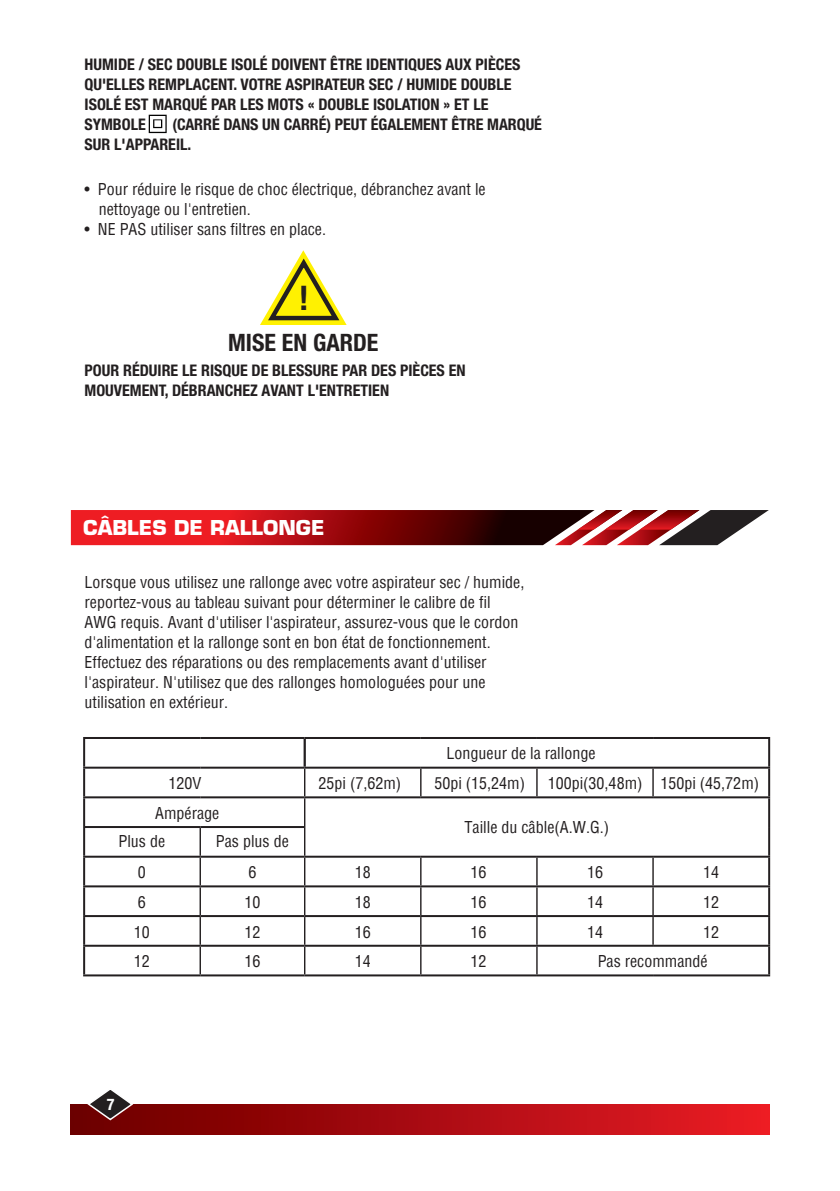
<style>
.page{position:relative;width:840px;height:1191px;background:#fff}
.page>*{position:absolute;margin:0;border:0;box-sizing:border-box;transform-origin:0 0}
.t1{font:700 condensed 34px "Helvetica Neue LT Std";color:#231f20}
.t2{font:700 condensed 24px "Helvetica Neue";color:#231f20}
.t3{font:700 20px "Eurostile";color:#fff}
.t4{font:condensed 16px/29.6px "Helvetica Neue";color:#231f20}
.t5{font:700 condensed 16px/20px "Helvetica Neue";color:#231f20}
.t6{font:700 condensed 16px "Helvetica Neue";color:#fff}
</style>
<div class="page">
<div style="left:71px;top:1104px;width:697px;height:30px;background:linear-gradient(to right,#690000,#ea1b25)"></div>
<svg style="left:86px;top:1090px;width:48px;height:31px"></svg>
<svg style="left:149px;top:115px;width:18px;height:18px"></svg>
<svg style="left:260px;top:250px;width:87px;height:75px"></svg>
<svg style="left:420px;top:768px;width:1px;height:28px"></svg>
<svg style="left:536px;top:768px;width:1px;height:28px"></svg>
<svg style="left:652px;top:768px;width:1px;height:28px"></svg>
<hr style="left:199px;top:828px;width:2px;height:27px;background:#231f20">
<hr style="left:199px;top:857px;width:2px;height:28px;background:#231f20">
<hr style="left:199px;top:887px;width:2px;height:28px;background:#231f20">
<hr style="left:199px;top:917px;width:2px;height:27px;background:#231f20">
<svg style="left:652px;top:857px;width:1px;height:87px"></svg>
<hr style="left:199px;top:946px;width:2px;height:28px;background:#231f20">
<svg style="left:304px;top:768px;width:1px;height:206px"></svg>
<svg style="left:420px;top:857px;width:1px;height:117px"></svg>
<svg style="left:536px;top:857px;width:1px;height:117px"></svg>
<hr style="left:303px;top:739px;width:3px;height:27px;background:#231f20">
<hr style="left:767px;top:739px;width:2px;height:27px;background:#231f20">
<hr style="left:767px;top:798px;width:2px;height:29px;background:#231f20">
<hr style="left:767px;top:827px;width:2px;height:28px;background:#231f20">
<hr style="left:767px;top:946px;width:2px;height:28px;background:#231f20">
<hr style="left:83px;top:737px;width:117px;height:2px;background:#231f20">
<hr style="left:83px;top:739px;width:2px;height:27px;background:#231f20">
<hr style="left:200px;top:737px;width:104px;height:2px;background:#231f20">
<hr style="left:304px;top:737px;width:116px;height:2px;background:#231f20">
<hr style="left:420px;top:737px;width:116px;height:2px;background:#231f20">
<hr style="left:536px;top:737px;width:116px;height:2px;background:#231f20">
<hr style="left:652px;top:737px;width:117px;height:2px;background:#231f20">
<hr style="left:83px;top:766px;width:117px;height:2px;background:#231f20">
<hr style="left:83px;top:768px;width:2px;height:28px;background:#231f20">
<hr style="left:200px;top:766px;width:104px;height:2px;background:#231f20">
<hr style="left:304px;top:766px;width:116px;height:2px;background:#231f20">
<hr style="left:420px;top:766px;width:116px;height:2px;background:#231f20">
<hr style="left:536px;top:766px;width:116px;height:2px;background:#231f20">
<hr style="left:652px;top:766px;width:117px;height:2px;background:#231f20">
<hr style="left:767px;top:768px;width:2px;height:28px;background:#231f20">
<hr style="left:83px;top:796px;width:117px;height:2px;background:#231f20">
<hr style="left:83px;top:798px;width:2px;height:28px;background:#231f20">
<hr style="left:200px;top:796px;width:104px;height:2px;background:#231f20">
<hr style="left:304px;top:796px;width:116px;height:2px;background:#231f20">
<hr style="left:420px;top:796px;width:116px;height:2px;background:#231f20">
<hr style="left:536px;top:796px;width:116px;height:2px;background:#231f20">
<hr style="left:652px;top:796px;width:117px;height:2px;background:#231f20">
<hr style="left:83px;top:826px;width:117px;height:2px;background:#231f20">
<hr style="left:83px;top:828px;width:2px;height:27px;background:#231f20">
<hr style="left:200px;top:826px;width:104px;height:2px;background:#231f20">
<hr style="left:83px;top:855px;width:117px;height:2px;background:#231f20">
<hr style="left:83px;top:857px;width:2px;height:28px;background:#231f20">
<hr style="left:200px;top:855px;width:104px;height:2px;background:#231f20">
<hr style="left:304px;top:855px;width:116px;height:2px;background:#231f20">
<hr style="left:420px;top:855px;width:116px;height:2px;background:#231f20">
<hr style="left:536px;top:855px;width:116px;height:2px;background:#231f20">
<hr style="left:652px;top:855px;width:117px;height:2px;background:#231f20">
<hr style="left:767px;top:857px;width:2px;height:28px;background:#231f20">
<hr style="left:83px;top:885px;width:117px;height:2px;background:#231f20">
<hr style="left:83px;top:887px;width:2px;height:28px;background:#231f20">
<hr style="left:200px;top:885px;width:104px;height:2px;background:#231f20">
<hr style="left:304px;top:885px;width:116px;height:2px;background:#231f20">
<hr style="left:420px;top:885px;width:116px;height:2px;background:#231f20">
<hr style="left:536px;top:885px;width:116px;height:2px;background:#231f20">
<hr style="left:652px;top:885px;width:117px;height:2px;background:#231f20">
<hr style="left:767px;top:887px;width:2px;height:28px;background:#231f20">
<hr style="left:83px;top:915px;width:117px;height:2px;background:#231f20">
<hr style="left:83px;top:917px;width:2px;height:27px;background:#231f20">
<hr style="left:200px;top:915px;width:104px;height:2px;background:#231f20">
<hr style="left:304px;top:915px;width:116px;height:2px;background:#231f20">
<hr style="left:420px;top:915px;width:116px;height:2px;background:#231f20">
<hr style="left:536px;top:915px;width:116px;height:2px;background:#231f20">
<hr style="left:652px;top:915px;width:117px;height:2px;background:#231f20">
<hr style="left:767px;top:917px;width:2px;height:27px;background:#231f20">
<hr style="left:83px;top:944px;width:117px;height:2px;background:#231f20">
<hr style="left:83px;top:946px;width:2px;height:28px;background:#231f20">
<hr style="left:200px;top:944px;width:104px;height:2px;background:#231f20">
<hr style="left:304px;top:944px;width:116px;height:2px;background:#231f20">
<hr style="left:420px;top:944px;width:116px;height:2px;background:#231f20">
<hr style="left:536px;top:944px;width:116px;height:2px;background:#231f20">
<hr style="left:652px;top:944px;width:117px;height:2px;background:#231f20">
<hr style="left:83px;top:974px;width:117px;height:2px;background:#231f20">
<hr style="left:200px;top:974px;width:104px;height:2px;background:#231f20">
<hr style="left:304px;top:974px;width:116px;height:2px;background:#231f20">
<hr style="left:420px;top:974px;width:116px;height:2px;background:#231f20">
<hr style="left:536px;top:974px;width:116px;height:2px;background:#231f20">
<hr style="left:652px;top:974px;width:117px;height:2px;background:#231f20">
<svg style="left:71px;top:510px;width:697px;height:35px;background:#9b2629"></svg>
<p class="t5" style="left:84px;top:55px;width:437px">HUMIDE / SEC DOUBLE ISOLÉ DOIVENT ÊTRE IDENTIQUES AUX PIÈCES QU'ELLES REMPLACENT. VOTRE ASPIRATEUR SEC / HUMIDE DOUBLE ISOLÉ EST MARQUÉ PAR LES MOTS « DOUBLE ISOLATION » ET LE SYMBOLE</p>
<p class="t5" style="left:84px;top:115px;width:458px;text-indent:88px">(CARRÉ DANS UN CARRÉ) PEUT ÉGALEMENT ÊTRE MARQUÉ<br>SUR L'APPAREIL.</p>
<p class="t4" style="left:99px;top:178px;width:388px;line-height:20px;text-indent:-14px">• Pour réduire le risque de choc électrique, débranchez avant le nettoyage ou l'entretien.</p>
<p class="t4" style="left:84px;top:214px;width:243px">• NE PAS utiliser sans filtres en place.</p>
<h1 class="t1" style="left:298px;top:277px;width:12px">!</h1>
<h2 class="t2" style="left:228px;top:328px;width:152px">MISE EN GARDE</h2>
<p class="t5" style="left:84px;top:360px;width:382px">POUR RÉDUIRE LE RISQUE DE BLESSURE PAR DES PIÈCES EN<br>MOUVEMENT, DÉBRANCHEZ AVANT L'ENTRETIEN</p>
<p class="t3" style="left:83px;top:515px;width:243px">CÂBLES DE RALLONGE</p>
<p class="t4" style="left:84px;top:571px;width:441px;line-height:20px">Lorsque vous utilisez une rallonge avec votre aspirateur sec / humide, reportez-vous au tableau suivant pour déterminer le calibre de fil AWG requis. Avant d'utiliser l'aspirateur, assurez-vous que le cordon d'alimentation et la rallonge sont en bon état de fonctionnement.<br>Effectuez des réparations ou des remplacements avant d'utiliser l'aspirateur. N'utilisez que des rallonges homologuées pour une utilisation en extérieur.</p>
<p class="t4" style="left:446px;top:738px;width:150px">Longueur de la rallonge</p>
<p class="t4" style="left:168px;top:768px;width:34px">120V</p>
<p class="t4" style="left:660px;top:768px;width:100px">150pi (45,72m)</p>
<p class="t4" style="left:118px;top:799px;width:102px;line-height:28.4px;text-indent:37px">Ampérage<br>Plus de</p>
<p class="t4" style="left:318px;top:768px;width:84px">25pi (7,62m)</p>
<p class="t4" style="left:434px;top:768px;width:92px">50pi (15,24m)</p>
<p class="t4" style="left:547px;top:768px;width:96px">100pi(30,48m)</p>
<p class="t4" style="left:464px;top:812px;width:146px">Taille du câble(A.W.G.)</p>
<p class="t4" style="left:216px;top:826px;width:74px">Pas plus de</p>
<p class="t4" style="left:134px;top:857px;width:17px">0<br>6<br>10<br>12</p>
<p class="t4" style="left:244px;top:857px;width:18px">6<br>10<br>12<br>16</p>
<p class="t4" style="left:354px;top:857px;width:17px;text-align:justify">18<br>18<br>16<br>14</p>
<p class="t4" style="left:470px;top:857px;width:17px;text-align:justify">16<br>16<br>16<br>12</p>
<p class="t4" style="left:586px;top:857px;width:17px;text-align:justify">16<br>14<br>14</p>
<p class="t4" style="left:702px;top:857px;width:17px;text-align:justify">14<br>12<br>12</p>
<p class="t4" style="left:597px;top:946px;width:111px">Pas recommandé</p>
<p class="t6" style="left:107px;top:1094px;width:9px">7</p>
</div>
